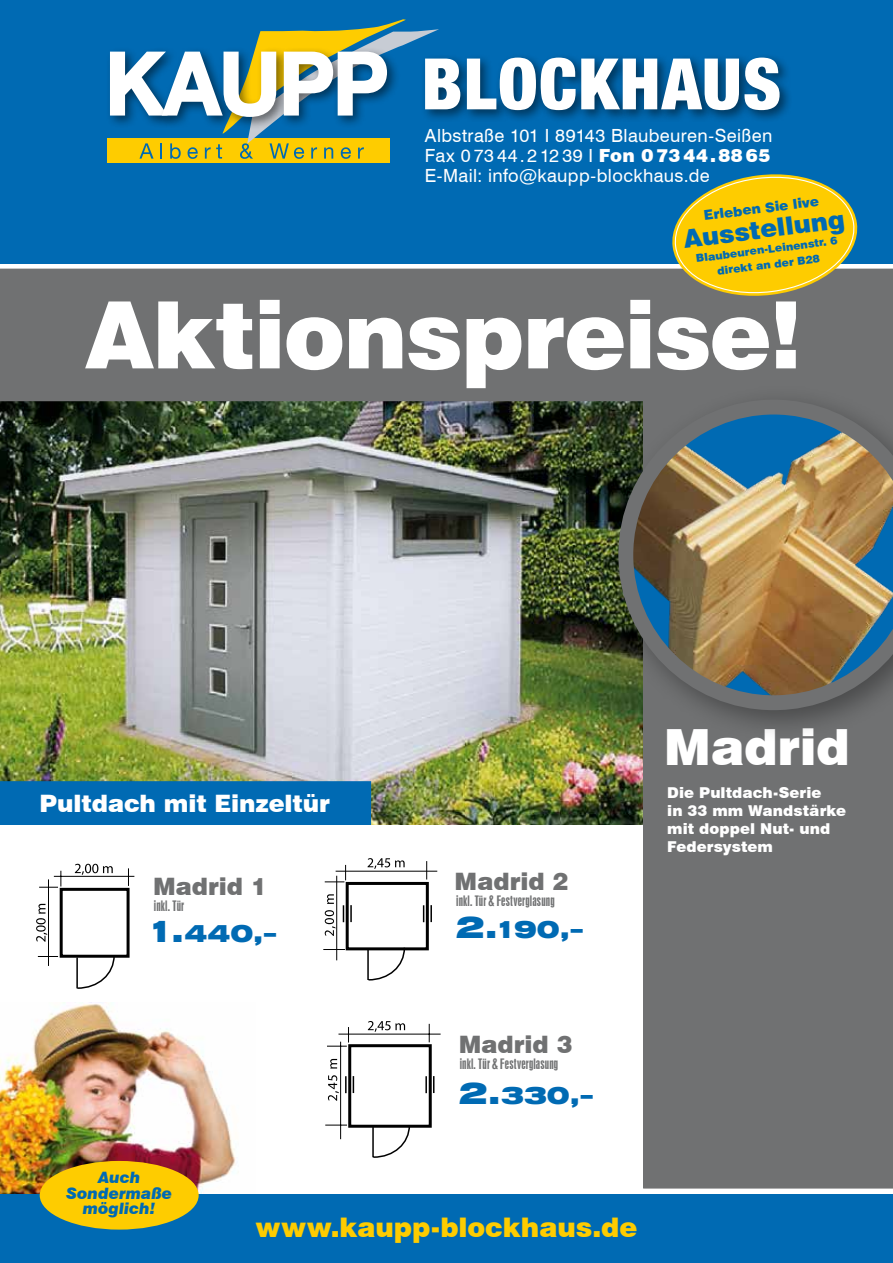
<style>
.page{position:relative;width:893px;height:1263px;background:#fff}
.page>*{position:absolute;margin:0;border:0;box-sizing:border-box;transform-origin:0 0}
.t1{font:900 93px "Swiss 721 BT";letter-spacing:-.015em;color:#fff}
.t2{font:900 49.95px "Swiss 721 BT";letter-spacing:-.01em;color:#fff}
.t3{font:900 27px "Swiss 721 BT";letter-spacing:-.005em;color:#fecc00}
.t4{font:900 25.2px "Swiss 721 BT";color:#006ab3}
.t5{font:900 24px/47.5px "Swiss 721 BT";letter-spacing:-.005em;color:#707172}
.t6{font:900 24px "Swiss 721 BT";letter-spacing:-.005em;color:#fff}
.t7{font:18.15px/20px "Swiss 721 BT";letter-spacing:.02em;color:#fff;text-align:justify}
.t8{font:italic 900 15.75px/15.8px "Swiss 721 BT";letter-spacing:.005em;color:#006ab3;text-align:center}
.t9{font:900 15px/18px "Swiss 721 BT";letter-spacing:.005em;color:#fff}
.t10{font:900 13.65px "Swiss 721 BT";color:#006ab3}
.t11{font:13.5px "Swiss 924 BT Regular B";letter-spacing:.01em;color:#707172}
.t12{font:900 10.95px/15.3px "Swiss 721 BT";color:#006ab3;text-align:center}
.s1{font-weight:900}
.s2{font-stretch:expanded;font-size:30px;color:#006ab3}
.s3{font-stretch:expanded;color:#006ab3}
</style>
<div class="page">
<img style="left:0;top:1002px;width:256px;height:193px">
<img style="left:0;top:401px;width:643px;height:424px">
<div style="left:643px;top:742px;width:250px;height:446px;background:#707172"></div>
<div style="left:0;top:0;width:893px;height:264px;background:#006ab3"></div>
<div style="left:0;top:1195px;width:893px;height:68px;background:#006ab3"></div>
<div style="left:40px;top:1161px;width:159px;height:68px;background:#fecc00;border-radius:50%"></div>
<div style="left:0;top:269px;width:893px;height:132px;background:#707172"></div>
<div style="left:107px;top:139px;width:282px;height:24px;background:#fecc00"></div>
<div style="left:420px;top:54px;width:53px;height:69px;background:#000;opacity:.5"></div>
<div style="left:462px;top:54px;width:48px;height:69px;background:#000;opacity:.5"></div>
<div style="left:495px;top:53px;width:55px;height:71px;background:#000;opacity:.5"></div>
<div style="left:536px;top:53px;width:53px;height:71px;background:#000;opacity:.5"></div>
<div style="left:576px;top:54px;width:56px;height:69px;background:#000;opacity:.5"></div>
<div style="left:618px;top:54px;width:53px;height:69px;background:#000;opacity:.5"></div>
<div style="left:657px;top:54px;width:58px;height:69px;background:#000;opacity:.5"></div>
<div style="left:700px;top:54px;width:52px;height:70px;background:#000;opacity:.5"></div>
<div style="left:740px;top:53px;width:53px;height:71px;background:#000;opacity:.5"></div>
<svg style="left:467px;top:58px;width:313px;height:52px;background:#9dbcd2"></svg>
<div style="left:105px;top:47px;width:75px;height:82px;background:#0067ae"></div>
<svg style="left:110px;top:19px;width:350px;height:140px"></svg>
<div style="left:603px;top:385px;width:290px;height:357px;background:#000;opacity:.35"></div>
<img style="left:618px;top:400px;width:275px;height:310px">
<svg style="left:39px;top:871px;width:23px;height:17px"></svg>
<svg style="left:38px;top:956px;width:20px;height:1px"></svg>
<svg style="left:128px;top:868px;width:1px;height:18px"></svg>
<hr style="left:54px;top:876px;width:80px;height:1px;background:#000">
<hr style="left:48px;top:879px;width:1px;height:87px;background:#000">
<svg style="left:75px;top:864px;width:38px;height:11px"></svg>
<div style="left:60px;top:888px;width:70px;height:70px;border:3px solid #000"></div>
<svg style="left:76px;top:954px;width:40px;height:35px"></svg>
<div style="left:346px;top:882px;width:83px;height:68px;border:3px solid #000"></div>
<svg style="left:367px;top:946px;width:39px;height:35px"></svg>
<hr style="left:336px;top:871px;width:101px;height:1px;background:#000">
<hr style="left:336px;top:876px;width:1px;height:84px;background:#000">
<svg style="left:368px;top:858px;width:37px;height:11px"></svg>
<svg style="left:325px;top:910px;width:11px;height:26px"></svg>
<svg style="left:327px;top:894px;width:7px;height:10px"></svg>
<svg style="left:323px;top:949px;width:22px;height:1px"></svg>
<svg style="left:325px;top:865px;width:21px;height:18px"></svg>
<svg style="left:426px;top:861px;width:1px;height:18px"></svg>
<svg style="left:343px;top:905px;width:1px;height:17px"></svg>
<svg style="left:350px;top:905px;width:2px;height:17px"></svg>
<div style="left:348px;top:1044px;width:84px;height:84px;border:3px solid #000"></div>
<hr style="left:340px;top:1042px;width:1px;height:97px;background:#000">
<svg style="left:325px;top:1125px;width:22px;height:1px"></svg>
<svg style="left:328px;top:1075px;width:11px;height:26px"></svg>
<svg style="left:330px;top:1059px;width:7px;height:9px"></svg>
<hr style="left:338px;top:1034px;width:103px;height:1px;background:#000">
<svg style="left:327px;top:1027px;width:22px;height:20px"></svg>
<svg style="left:429px;top:1024px;width:1px;height:18px"></svg>
<svg style="left:368px;top:1021px;width:37px;height:11px"></svg>
<svg style="left:36px;top:904px;width:11px;height:38px"></svg>
<div style="left:0;top:781px;width:371px;height:44px;background:#006ab3"></div>
<svg style="left:423px;top:905px;width:1px;height:17px"></svg>
<svg style="left:430px;top:905px;width:2px;height:17px"></svg>
<svg style="left:372px;top:1124px;width:39px;height:34px"></svg>
<svg style="left:425px;top:1076px;width:2px;height:17px"></svg>
<svg style="left:433px;top:1076px;width:1px;height:17px"></svg>
<svg style="left:345px;top:1076px;width:2px;height:17px"></svg>
<svg style="left:353px;top:1076px;width:1px;height:17px"></svg>
<svg style="left:668px;top:174px;width:193px;height:127px;background:#c6b22f"></svg>
<p class="t7" style="left:425px;top:125px;width:349px">Albstraße 101 I 89143 Blaubeuren-Seißen Fax 0 73 44.2 12 39 I <span class="s1">Fon 0 73 44.88 65<br></span>E-Mail: info@kaupp-blockhaus.de</p>
<p class="t10" style="left:703px;top:207px;width:117px;rotate:-7deg">Erleben Sie live</p>
<h3 class="t4" style="left:682px;top:224px;width:164px;rotate:-7deg">Ausstellung</h3>
<p class="t12" style="left:695px;top:250px;width:144px;rotate:-7deg">Blaubeuren-Leinenstr. 6 direkt an der B28</p>
<h1 class="t1" style="left:85px;top:279px;width:719px">Aktionspreise!</h1>
<h3 class="t6" style="left:40px;top:789px;width:292px">Pultdach mit Einzeltür</h3>
<h3 class="t5" style="left:146px;top:862px;width:131px">Madrid 1<br><span class="s2">1.</span><span class="s3">440,–</span></h3>
<h3 class="t5" style="left:455px;top:857px;width:130px;line-height:48.3px">Madrid 2<br><span class="s2">2.</span><span class="s3">190,–</span></h3>
<p class="t11" style="left:456px;top:893px;width:100px">inkl. Tür &amp; Festverglasung</p>
<p class="t11" style="left:154px;top:897px;width:32px">inkl. Tür</p>
<h2 class="t2" style="left:664px;top:717px;width:188px">Madrid</h2>
<p class="t9" style="left:667px;top:783px;width:180px">Die Pultdach-Serie<br>in 33 mm Wandstärke mit doppel Nut- und<br>Federsystem</p>
<p class="t8" style="left:66px;top:1169px;width:108px">Auch<br>Sondermaße möglich!</p>
<h3 class="t5" style="left:459px;top:1019px;width:135px;line-height:50.6px">Madrid 3<br><span class="s2">2.</span><span class="s3">330,–</span></h3>
<p class="t11" style="left:460px;top:1056px;width:100px">inkl. Tür &amp; Festverglasung</p>
<h3 class="t3" style="left:255px;top:1211px;width:383px">www.kaupp-blockhaus.de</h3>
</div>
